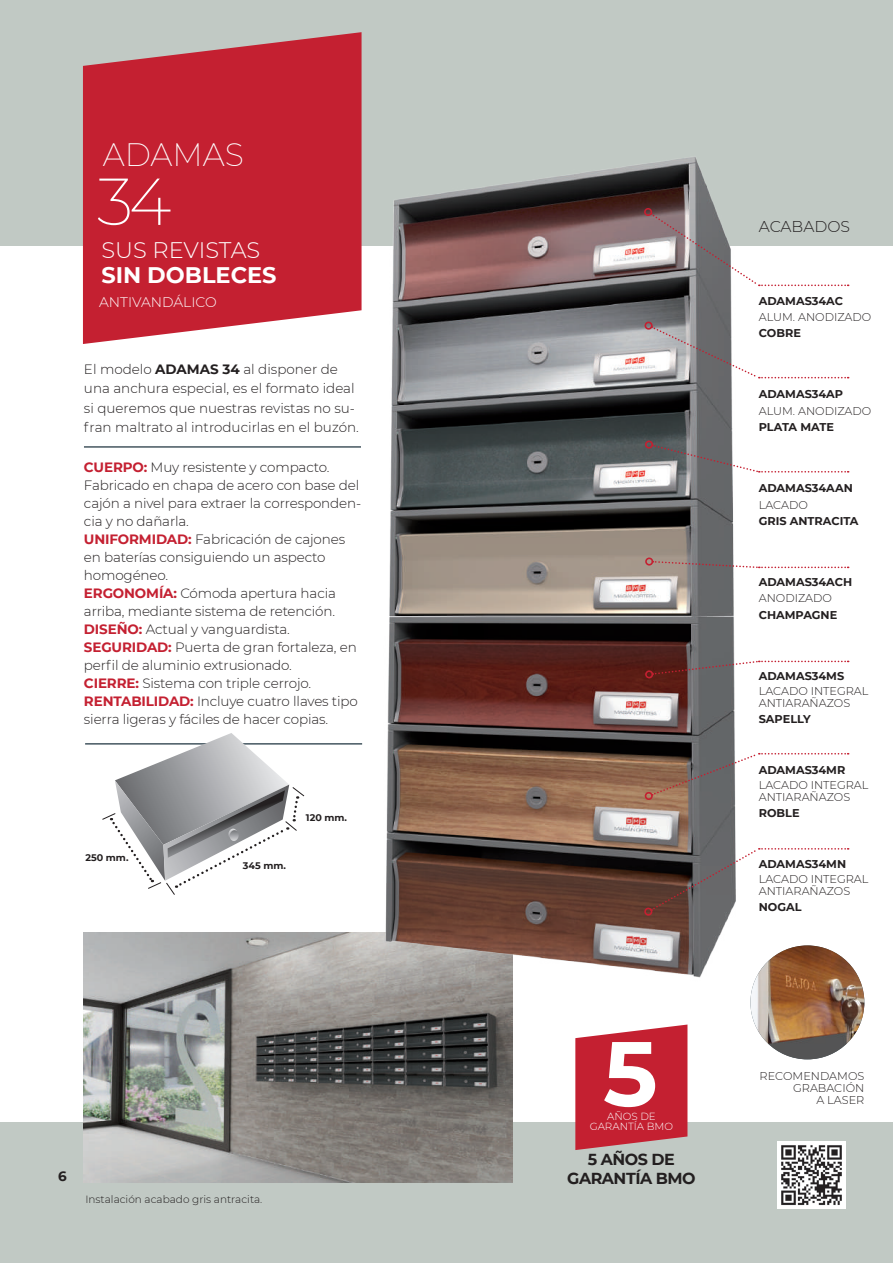
<style>
.page{position:relative;width:893px;height:1263px;background:#fff}
.page>*{position:absolute;margin:0;border:0;box-sizing:border-box;transform-origin:0 0}
.t1{font:700 91.35px "Montserrat";color:#fff}
.t2{font:200 66.15px "Montserrat";color:#fff}
.t3{font:200 31.65px "Montserrat";color:#fff}
.t4{font:300 22.5px "Montserrat";color:#fff}
.t5{font:700 22.5px "Montserrat";color:#fff}
.t6{font:700 15.9px/18.1px "Montserrat";letter-spacing:-.03em;color:#231f20;text-align:center}
.t7{font:300 15.6px "Montserrat";color:#231f20}
.t8{font:300 13.95px "Montserrat";color:#fff}
.t9{font:300 13.5px/18px "Montserrat";letter-spacing:-.01em;color:#231f20}
.t10{font:700 13.5px "Montserrat";color:#231f20}
.t11{font:300 11.25px/12px "Montserrat";color:#231f20}
.t12{font:700 11.25px "Montserrat";color:#231f20}
.t13{font:300 10.5px "Montserrat";color:#231f20}
.t14{font:300 10.35px/10.4px "Montserrat";color:#fff;text-align:center}
.t15{font:700 9.6px "Montserrat";color:#231f20}
.s1{font-weight:700}
.s2{font-weight:700;color:#c42031}
</style>
<div class="page">
<div style="left:0;top:1123px;width:893px;height:140px;background:#c1c9c4"></div>
<div style="left:0;top:0;width:893px;height:245px;background:#c1c9c4"></div>
<img style="left:84px;top:932px;width:428px;height:251px">
<img style="left:310px;top:157px;width:426px;height:840px">
<hr style="left:84px;top:446px;width:277px;height:2px;background:#455660">
<hr style="left:85px;top:743px;width:277px;height:2px;background:#455660">
<svg style="left:651px;top:847px;width:198px;height:64px"></svg>
<div style="left:644px;top:908px;width:8px;height:8px;border:2px solid #c42031;border-radius:50%"></div>
<svg style="left:652px;top:752px;width:197px;height:44px"></svg>
<div style="left:645px;top:792px;width:8px;height:8px;border:2px solid #c42031;border-radius:50%"></div>
<svg style="left:652px;top:660px;width:197px;height:15px"></svg>
<div style="left:645px;top:670px;width:8px;height:8px;border:2px solid #c42031;border-radius:50%"></div>
<svg style="left:652px;top:560px;width:197px;height:9px"></svg>
<div style="left:645px;top:557px;width:8px;height:9px;border:2px solid #c42031;border-radius:50%"></div>
<svg style="left:652px;top:444px;width:197px;height:29px"></svg>
<div style="left:645px;top:440px;width:8px;height:9px;border:2px solid #c42031;border-radius:50%"></div>
<svg style="left:651px;top:326px;width:198px;height:53px"></svg>
<div style="left:644px;top:322px;width:9px;height:8px;border:2px solid #c42031;border-radius:50%"></div>
<svg style="left:651px;top:213px;width:198px;height:74px"></svg>
<div style="left:644px;top:208px;width:8px;height:8px;border:2px solid #c42031;border-radius:50%"></div>
<svg style="left:101px;top:733px;width:204px;height:162px"></svg>
<svg style="left:83px;top:32px;width:279px;height:312px;background:#c63544"></svg>
<svg style="left:575px;top:1024px;width:112px;height:126px;background:#c73645"></svg>
<img style="left:750px;top:945px;width:114px;height:114px;border-radius:57px">
<img style="left:778px;top:1141px;width:67px;height:68px">
<h3 class="t3" style="left:103px;top:134px;width:143px">ADAMAS</h3>
<h2 class="t2" style="left:97px;top:157px;width:76px">34</h2>
<h3 class="t4" style="left:102px;top:235px;width:160px">SUS REVISTAS</h3>
<h3 class="t5" style="left:102px;top:259px;width:177px">SIN DOBLECES</h3>
<p class="t8" style="left:99px;top:292px;width:119px">ANTIVANDÁLICO</p>
<p class="t9" style="left:84px;top:359px;width:276px;line-height:19.5px">El modelo <span class="s1">ADAMAS 34</span> al disponer de una anchura especial, es el formato ideal si queremos que nuestras revistas no su&shy;fran maltrato al introducirlas en el buzón.</p>
<p class="t9" style="left:84px;top:458px;width:279px"><span class="s2">CUERPO:</span> Muy resistente y compacto.<br>Fabricado en chapa de acero con base del cajón a nivel para extraer la corresponden&shy;cia y no dañarla.<br><span class="s2">UNIFORMIDAD:</span> Fabricación de cajones en baterías consiguiendo un aspecto homogéneo.<br><span class="s2">ERGONOMÍA:</span> Cómoda apertura hacia arriba, mediante sistema de retención.<br><span class="s2">DISEÑO:</span> Actual y vanguardista.<br><span class="s2">SEGURIDAD:</span> Puerta de gran fortaleza, en perfil de aluminio extrusionado.<br><span class="s2">CIERRE:</span> Sistema con triple cerrojo.<br><span class="s2">RENTABILIDAD:</span> Incluye cuatro llaves tipo sierra ligeras y fáciles de hacer copias.</p>
<p class="t15" style="left:85px;top:851px;width:45px">250 mm.</p>
<p class="t15" style="left:243px;top:858px;width:45px">345 mm.</p>
<p class="t15" style="left:306px;top:810px;width:43px">120 mm.</p>
<p class="t10" style="left:58px;top:1166px;width:10px">6</p>
<p class="t13" style="left:85px;top:1192px;width:178px">Instalación acabado gris antracita.</p>
<h1 class="t1" style="left:603px;top:1008px;width:56px">5</h1>
<p class="t14" style="left:590px;top:1111px;width:85px">AÑOS DE<br>GARANTÍA BMO</p>
<p class="t6" style="left:567px;top:1150px;width:130px">5 AÑOS DE<br>GARANTÍA BMO</p>
<p class="t7" style="left:759px;top:216px;width:93px">ACABADOS</p>
<p class="t12" style="left:759px;top:292px;width:86px">ADAMAS34AC</p>
<p class="t11" style="left:759px;top:310px;width:114px">ALUM. ANODIZADO</p>
<p class="t12" style="left:759px;top:325px;width:44px">COBRE</p>
<p class="t12" style="left:759px;top:386px;width:86px">ADAMAS34AP</p>
<p class="t11" style="left:759px;top:404px;width:114px">ALUM. ANODIZADO</p>
<p class="t12" style="left:759px;top:419px;width:77px">PLATA MATE</p>
<p class="t12" style="left:759px;top:480px;width:96px">ADAMAS34AAN</p>
<p class="t11" style="left:759px;top:498px;width:51px">LACADO</p>
<p class="t12" style="left:759px;top:512px;width:101px">GRIS ANTRACITA</p>
<p class="t12" style="left:759px;top:574px;width:95px">ADAMAS34ACH</p>
<p class="t11" style="left:759px;top:592px;width:75px">ANODIZADO</p>
<p class="t12" style="left:759px;top:606px;width:80px">CHAMPAGNE</p>
<p class="t12" style="left:759px;top:668px;width:87px">ADAMAS34MS</p>
<p class="t11" style="left:759px;top:685px;width:111px">LACADO INTEGRAL<br>ANTIARAÑAZOS</p>
<p class="t12" style="left:759px;top:711px;width:54px">SAPELLY</p>
<p class="t12" style="left:759px;top:762px;width:88px">ADAMAS34MR</p>
<p class="t11" style="left:759px;top:779px;width:111px">LACADO INTEGRAL<br>ANTIARAÑAZOS</p>
<p class="t12" style="left:759px;top:805px;width:42px">ROBLE</p>
<p class="t12" style="left:759px;top:856px;width:89px">ADAMAS34MN</p>
<p class="t11" style="left:759px;top:873px;width:111px">LACADO INTEGRAL<br>ANTIARAÑAZOS</p>
<p class="t12" style="left:759px;top:899px;width:44px">NOGAL</p>
<p class="t11" style="left:759px;top:1069px;width:106px;text-align:right">RECOMENDAMOS<br>GRABACIÓN<br>A LASER</p>
</div>
